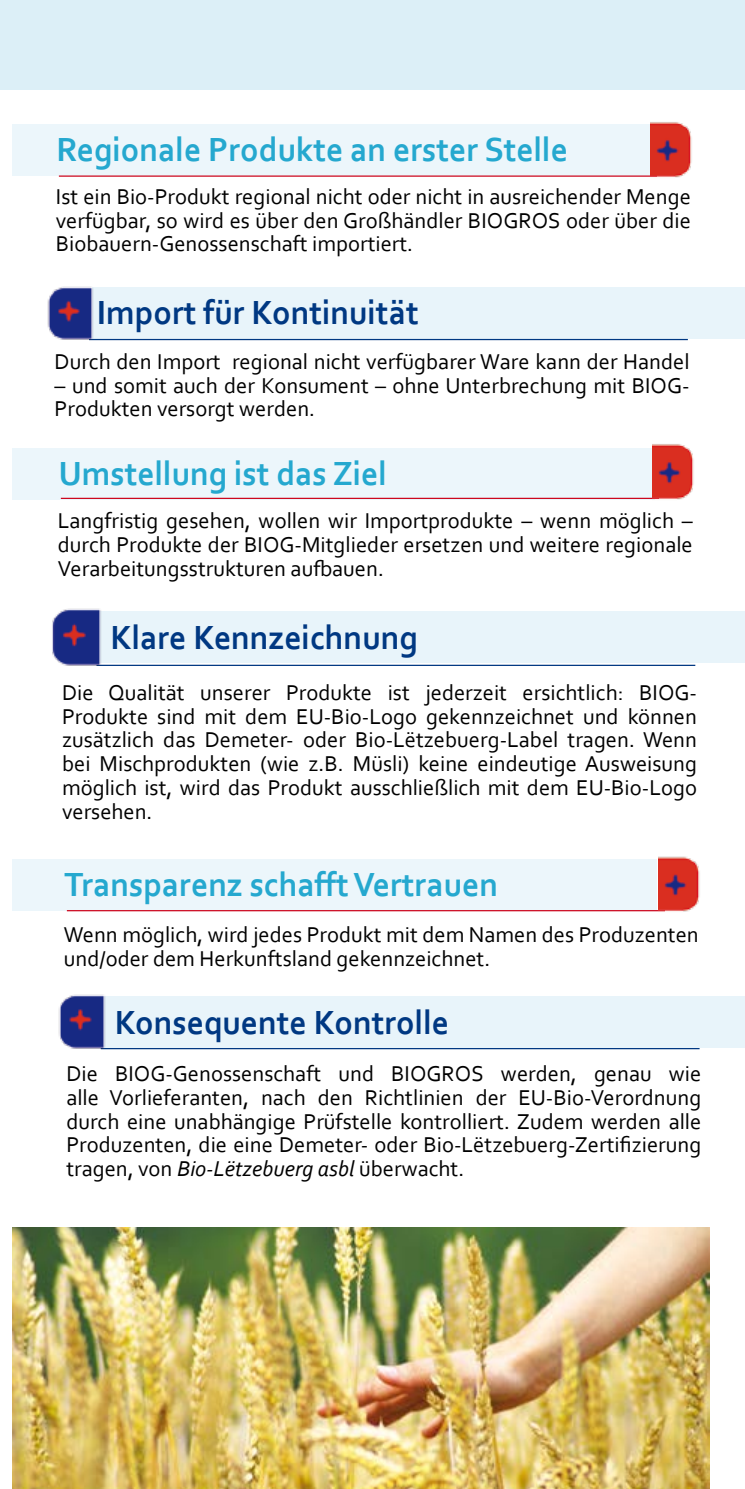
<style>
.page{position:relative;width:745px;height:1489px;background:#fff}
.page>*{position:absolute;margin:0;border:0;box-sizing:border-box;transform-origin:0 0}
.t1{font:700 35px "Corbel";color:#25a8cf;scale:.96 1}
.t2{font:700 35px "Corbel";color:#003882;scale:.96 1}
.t3{font:22.5px/23.8px "Corbel";color:#000;text-align:justify}
.s1{font-style:italic}
</style>
<div class="page">
<div style="left:103px;top:996px;width:641px;height:51px;background:#e8f4fa"></div>
<div style="left:99px;top:611px;width:645px;height:52px;background:#e8f4fa"></div>
<div style="left:92px;top:287px;width:652px;height:52px;background:#e8f4fa"></div>
<div style="left:12px;top:859px;width:644px;height:52px;background:#ecf6fb"></div>
<div style="left:12px;top:448px;width:642px;height:52px;background:#ecf6fb"></div>
<div style="left:12px;top:124px;width:642px;height:51px;background:#ecf6fb"></div>
<div style="left:0;top:0;width:744px;height:90px;background:#dceff7"></div>
<hr style="left:59px;top:175px;width:597px;height:2px;background:#cd071e">
<img style="left:650px;top:122px;width:42px;height:56px">
<hr style="left:89px;top:339px;width:598px;height:1px;background:#003882">
<img style="left:47px;top:286px;width:52px;height:54px">
<hr style="left:61px;top:497px;width:597px;height:2px;background:#cd071e">
<img style="left:652px;top:444px;width:42px;height:56px">
<hr style="left:96px;top:664px;width:598px;height:2px;background:#003882">
<img style="left:52px;top:608px;width:54px;height:58px">
<hr style="left:67px;top:910px;width:597px;height:1px;background:#cd071e">
<img style="left:658px;top:856px;width:42px;height:56px">
<hr style="left:101px;top:1047px;width:598px;height:2px;background:#003882">
<img style="left:58px;top:994px;width:53px;height:55px">
<hr style="left:0;top:1230px;width:1px;height:51px;background:#a2d5eb">
<img style="left:12px;top:1227px;width:697px;height:261px">
<h1 class="t1" style="left:56px;top:128px;width:534px">Regionale Produkte an erster Stelle</h1>
<p class="t3" style="left:56px;top:184px;width:636px">Ist ein Bio-Produkt regional nicht oder nicht in ausreichender Menge verfügbar, so wird es über den Großhändler BIOGROS oder über die Biobauern-Genossenschaft importiert.</p>
<h1 class="t2" style="left:97px;top:290px;width:336px">Import für Kontinuität</h1>
<p class="t3" style="left:55px;top:349px;width:636px">Durch den Import regional nicht verfügbarer Ware kann der Handel</p>
<p class="t3" style="left:55px;top:372px;width:636px">– und somit auch der Konsument – ohne Unterbrechung mit BIOG-<br>Produkten versorgt werden.</p>
<h1 class="t1" style="left:58px;top:452px;width:343px">Umstellung ist das Ziel</h1>
<p class="t3" style="left:58px;top:508px;width:636px">Langfristig gesehen, wollen wir Importprodukte – wenn möglich – durch Produkte der BIOG-Mitglieder ersetzen und weitere regionale Verarbeitungsstrukturen aufbauen.</p>
<h1 class="t2" style="left:110px;top:616px;width:321px">Klare Kennzeichnung</h1>
<p class="t3" style="left:62px;top:680px;width:636px">Die Qualität unserer Produkte ist jederzeit ersichtlich: BIOG-Produkte sind mit dem EU-Bio-Logo gekennzeichnet und können zusätzlich das Demeter- oder Bio-Lëtzebuerg-Label tragen. Wenn bei Mischprodukten (wie z.B. Müsli) keine eindeutige Ausweisung möglich ist, wird das Produkt ausschließlich mit dem EU-Bio-Logo versehen.</p>
<h1 class="t1" style="left:64px;top:862px;width:453px">Transparenz schafft Vertrauen</h1>
<p class="t3" style="left:64px;top:922px;width:636px">Wenn möglich, wird jedes Produkt mit dem Namen des Produzenten und/oder dem Herkunftsland gekennzeichnet.</p>
<h1 class="t2" style="left:115px;top:1000px;width:349px">Konsequente Kontrolle</h1>
<p class="t3" style="left:66px;top:1061px;width:636px">Die BIOG-Genossenschaft und BIOGROS werden, genau wie alle Vorlieferanten, nach den Richtlinien der EU-Bio-Verordnung durch eine unabhängige Prüfstelle kontrolliert. Zudem werden alle Produzenten, die eine Demeter- oder Bio-Lëtzebuerg-Zertifizierung tragen, von <span class="s1">Bio-Lëtzebuerg asbl</span> überwacht.</p>
</div>
